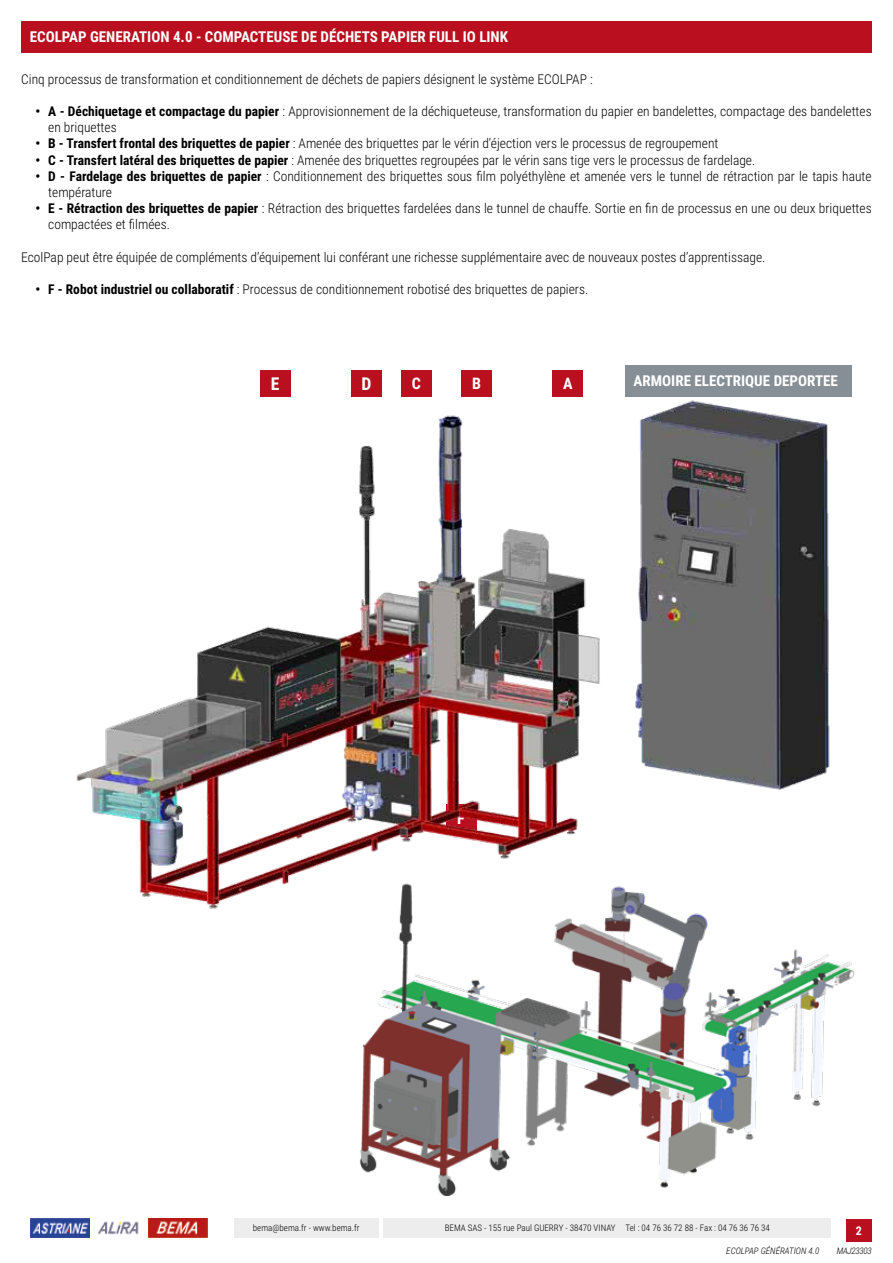
<style>
.page{position:relative;width:893px;height:1263px;background:#fff}
.page>*{position:absolute;margin:0;border:0;box-sizing:border-box;transform-origin:0 0}
.t1{font:700 17.7px "Roboto Condensed";color:#fff}
.t2{font:700 15.9px "Roboto Condensed";color:#fff}
.t3{font:700 15px "Roboto Condensed";color:#fff}
.t4{font:300 13.5px/16.2px "Roboto Condensed";color:#000}
.t5{font:700 12px "Roboto Condensed";color:#fff}
.t6{font:300 9px "Roboto Condensed";color:#000}
.t7{font:italic 300 9px "Roboto Condensed";color:#000}
.t8{font:italic 300 9px "Roboto Condensed";letter-spacing:-.035em;color:#000}
.s1{font-weight:700}
</style>
<div class="page">
<div style="left:846px;top:1219px;width:26px;height:23px;background:#b90f1f"></div>
<img style="left:31px;top:1218px;width:177px;height:19px">
<div style="left:384px;top:1218px;width:447px;height:19px;background:#ededed"></div>
<div style="left:234px;top:1218px;width:144px;height:19px;background:#ededed"></div>
<div style="left:21px;top:21px;width:851px;height:32px;background:#b90f1f"></div>
<img style="left:359px;top:991px;width:467px;height:204px">
<img style="left:76px;top:365px;width:779px;height:626px">
<p class="t3" style="left:30px;top:26px;width:480px">ECOLPAP GENERATION 4.0 - COMPACTEUSE DE DÉCHETS PAPIER FULL IO LINK</p>
<p class="t4" style="left:21px;top:70px;width:573px">Cinq processus de transformation et conditionnement de déchets de papiers désignent le système ECOLPAP :</p>
<p class="t4" style="left:48px;top:103px;width:825px;text-indent:-13px"><span class="s1">• A - Déchiquetage et compactage du papier</span> : Approvisionnement de la déchiqueteuse, transformation du papier en bandelettes, compactage des bandelettes en briquettes</p>
<p class="t4" style="left:36px;top:135px;width:684px"><span class="s1">• B - Transfert frontal des briquettes de papier</span> : Amenée des briquettes par le vérin d’éjection vers le processus de regroupement</p>
<p class="t4" style="left:36px;top:151px;width:721px"><span class="s1">• C - Transfert latéral des briquettes de papier</span> : Amenée des briquettes regroupées par le vérin sans tige vers le processus de fardelage.</p>
<p class="t4" style="left:48px;top:167px;width:825px;text-indent:-13px"><span class="s1">• D - Fardelage des briquettes de papier</span> : Conditionnement des briquettes sous film polyéthylène et amenée vers le tunnel de rétraction par le tapis haute température</p>
<p class="t4" style="left:48px;top:200px;width:825px;text-indent:-13px"><span class="s1">• E - Rétraction des briquettes de papier</span> : Rétraction des briquettes fardelées dans le tunnel de chauffe. Sortie en fin de processus en une ou deux briquettes compactées et filmées.</p>
<p class="t4" style="left:21px;top:248px;width:746px">EcolPap peut être équipée de compléments d’équipement lui conférant une richesse supplémentaire avec de nouveaux postes d’apprentissage.</p>
<p class="t4" style="left:36px;top:281px;width:554px"><span class="s1">• F - Robot industriel ou collaboratif</span> : Processus de conditionnement robotisé des briquettes de papiers.</p>
<h1 class="t1" style="left:271px;top:371px;width:11px">E<sup>C</sup></h1>
<h1 class="t1" style="left:361px;top:371px;width:12px">D<sup>A</sup></h1>
<p class="t2" style="left:412px;top:373px;width:11px">C</p>
<p class="t2" style="left:472px;top:373px;width:10px">B</p>
<p class="t2" style="left:563px;top:373px;width:11px">A</p>
<p class="t3" style="left:634px;top:371px;width:206px">ARMOIRE ELECTRIQUE DEPORTEE</p>
<p class="t2" style="left:457px;top:807px;width:9px">F</p>
<p class="t6" style="left:253px;top:1222px;width:108px">bema@bema.fr - www.bema.fr</p>
<p class="t6" style="left:445px;top:1222px;width:327px">BEMA SAS - 155 rue Paul GUERRY - 38470 VINAY Tel : 04 76 36 72 88 - Fax : 04 76 36 76 34</p>
<p class="t5" style="left:856px;top:1222px;width:8px">2</p>
<p class="t7" style="left:726px;top:1244px;width:94px">ECOLPAP GÉNÉRATION 4.0</p>
<p class="t8" style="left:837px;top:1244px;width:37px">MAJ23303</p>
</div>
